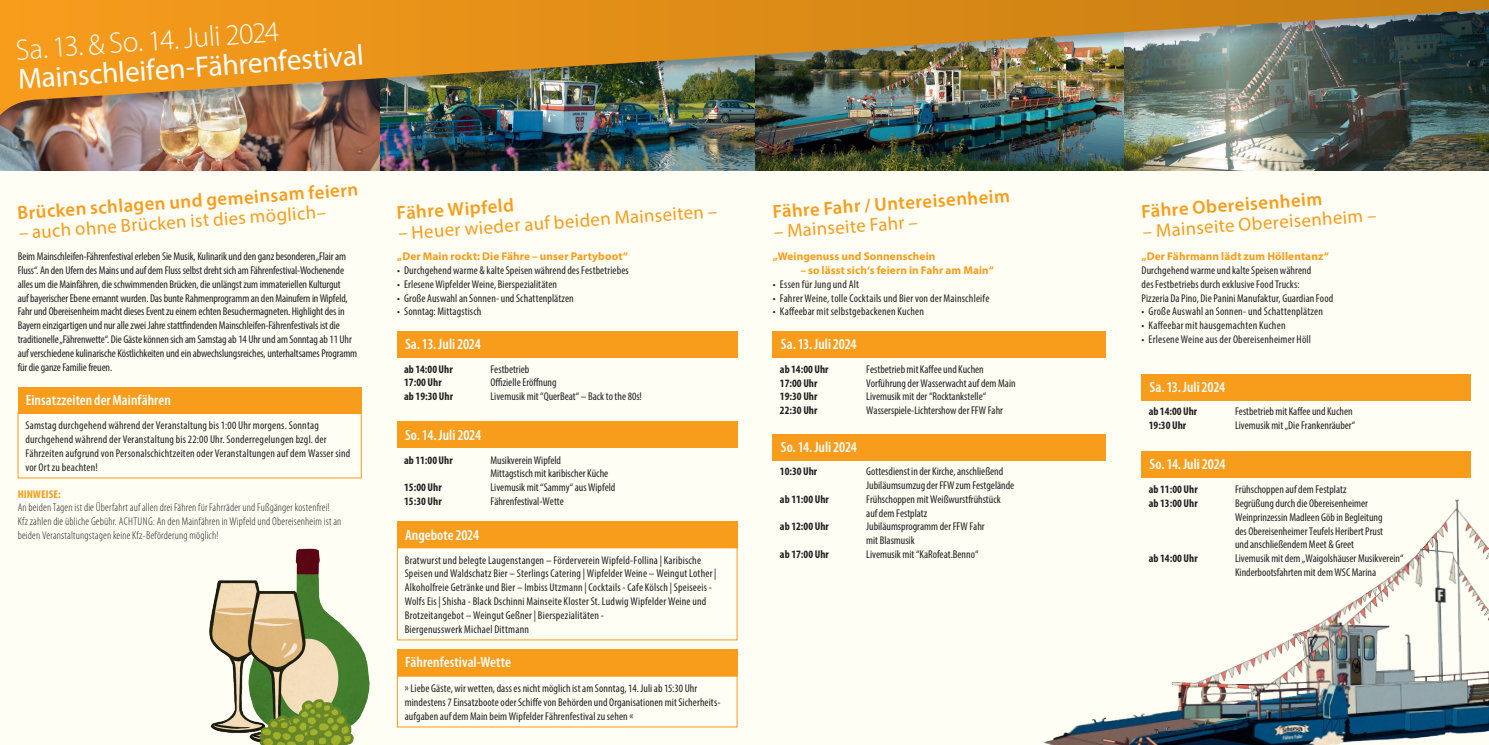
<style>
.page{position:relative;width:1489px;height:745px;background:#fff}
.page>*{position:absolute;margin:0;border:0;box-sizing:border-box;transform-origin:0 0}
.t1{font:29.38px "Myriad Pro";color:#fff}
.t2{font:300 29.38px "Myriad Pro";color:#fff}
.t3{font:18.75px "Myriad Pro";color:#f89c1c}
.t4{font:600 18.75px "Myriad Pro";color:#f89c1c}
.t5{font:600 condensed 15px "Myriad Pro";letter-spacing:.005em;color:#fff}
.t6{font:condensed 11.25px/13.8px "Myriad Pro";color:#231f20}
.t7{font:300 condensed 11.25px/13.8px "Myriad Pro";letter-spacing:.015em;color:#231f20}
.t8{font:700 condensed 11.25px "Myriad Pro";color:#231f20}
.t9{font:700 11.25px "Myriad Pro";letter-spacing:.01em;color:#f89c1c}
.t10{font:700 condensed 11.25px "Myriad Pro";color:#f89c1c;scale:1.06 1}
</style>
<div class="page">
<div style="left:0;top:0;width:1488px;height:744px;background:#fffef4"></div>
<img style="left:0;top:162px;width:1488px;height:9px">
<div style="left:0;top:0;width:1488px;height:162px;background:#231f20;opacity:.35"></div>
<img style="left:0;top:0;width:1488px;height:115px">
<div style="left:772px;top:331px;width:334px;height:26px;background:#f89c1c"></div>
<div style="left:18px;top:413px;width:343px;height:65px;border:1px solid #f89c1c"></div>
<div style="left:397px;top:675px;width:340px;height:51px;border:1px solid #f89c1c"></div>
<div style="left:397px;top:547px;width:340px;height:92px;border:1px solid #f89c1c"></div>
<img style="left:209px;top:547px;width:221px;height:197px">
<img style="left:1044px;top:499px;width:444px;height:245px">
<div style="left:772px;top:434px;width:334px;height:26px;background:#f89c1c"></div>
<div style="left:397px;top:331px;width:340px;height:26px;background:#f89c1c"></div>
<div style="left:397px;top:421px;width:340px;height:26px;background:#f89c1c"></div>
<div style="left:397px;top:521px;width:340px;height:26px;background:#f89c1c"></div>
<div style="left:397px;top:649px;width:340px;height:26px;background:#f89c1c"></div>
<div style="left:1141px;top:374px;width:329px;height:26px;background:#f89c1c"></div>
<div style="left:1141px;top:451px;width:329px;height:26px;background:#f89c1c"></div>
<div style="left:18px;top:387px;width:343px;height:26px;background:#f89c1c"></div>
<h1 class="t2" style="left:15px;top:32px;width:265px;rotate:-4deg">Sa. 13. &amp; So. 14. Juli 2024</h1>
<h1 class="t1" style="left:17px;top:61px;width:348px;rotate:-4deg">Mainschleifen-Fährenfestival</h1>
<h2 class="t4" style="left:17px;top:201px;width:343px;rotate:-4deg">Brücken schlagen und gemeinsam feiern</h2>
<h2 class="t3" style="left:18px;top:221px;width:309px;rotate:-4deg">– auch ohne Brücken ist dies möglich–</h2>
<p class="t6" style="left:18px;top:249px;width:341px">Beim Mainschleifen-Fährenfestival erleben Sie Musik, Kulinarik und den ganz besonderen „Flair am Fluss“. An den Ufern des Mains und auf dem Fluss selbst dreht sich am Fährenfestival-Wochenende alles um die Mainfähren, die schwimmenden Brücken, die unlängst zum immateriellen Kulturgut<br>auf bayerischer Ebene ernannt wurden. Das bunte Rahmenprogramm an den Mainufern in Wipfeld, Fahr und Obereisenheim macht dieses Event zu einem echten Besuchermagneten. Highlight des in Bayern einzigartigen und nur alle zwei Jahre stattfindenden Mainschleifen-Fährenfestivals ist die traditionelle „Fährenwette“. Die Gäste können sich am Samstag ab 14 Uhr und am Sonntag ab 11 Uhr auf verschiedene kulinarische Köstlichkeiten und ein abwechslungsreiches, unterhaltsames Programm für die ganze Familie freuen.</p>
<h3 class="t5" style="left:26px;top:390px;width:147px">Einsatzzeiten der Mainfähren</h3>
<p class="t6" style="left:25px;top:418px;width:326px">Samstag durchgehend während der Veranstaltung bis 1:00 Uhr morgens. Sonntag durchgehend während der Veranstaltung bis 22:00 Uhr. Sonderregelungen bzgl. der Fährzeiten aufgrund von Personalschichtzeiten oder Veranstaltungen auf dem Wasser sind vor Ort zu beachten!</p>
<p class="t10" style="left:18px;top:486px;width:42px">HINWEISE:</p>
<p class="t7" style="left:18px;top:500px;width:325px">An beiden Tagen ist die Überfahrt auf allen drei Fähren für Fahrräder und Fußgänger kostenfrei!<br>Kfz zahlen die übliche Gebühr. ACHTUNG: An den Mainfähren in Wipfeld und Obereisenheim ist an beiden Veranstaltungstagen keine Kfz-Beförderung möglich!</p>
<h2 class="t4" style="left:396px;top:201px;width:119px;rotate:-4deg">Fähre Wipfeld</h2>
<h2 class="t3" style="left:397px;top:221px;width:321px;rotate:-4deg">– Heuer wieder auf beiden Mainseiten –</h2>
<p class="t9" style="left:397px;top:249px;width:232px">„Der Main rockt: Die Fähre – unser Partyboot“</p>
<p class="t6" style="left:397px;top:263px;width:233px">• Durchgehend warme &amp; kalte Speisen während des Festbetriebes</p>
<p class="t6" style="left:397px;top:277px;width:161px">• Erlesene Wipfelder Weine, Bierspezialitäten</p>
<p class="t6" style="left:397px;top:291px;width:178px">• Große Auswahl an Sonnen- und Schattenplätzen</p>
<p class="t6" style="left:397px;top:304px;width:86px">• Sonntag: Mittagstisch</p>
<h3 class="t5" style="left:405px;top:334px;width:77px">Sa. 13. Juli 2024</h3>
<p class="t8" style="left:404px;top:361px;width:50px">ab 14:00 Uhr</p>
<p class="t6" style="left:490px;top:361px;width:40px">Festbetrieb</p>
<p class="t8" style="left:404px;top:375px;width:39px">17:00 Uhr</p>
<p class="t6" style="left:490px;top:375px;width:68px">Offizielle Eröffnung</p>
<p class="t8" style="left:404px;top:389px;width:50px">ab 19:30 Uhr</p>
<p class="t6" style="left:490px;top:389px;width:153px">Livemusik mit “QuerBeat“ – Back to the 80s!</p>
<h3 class="t5" style="left:405px;top:425px;width:77px">So. 14. Juli 2024</h3>
<p class="t8" style="left:404px;top:452px;width:50px">ab 11:00 Uhr</p>
<p class="t6" style="left:490px;top:452px;width:119px">Musikverein Wipfeld<br>Mittagstisch mit karibischer Küche</p>
<p class="t8" style="left:404px;top:480px;width:39px">15:00 Uhr</p>
<p class="t6" style="left:490px;top:480px;width:126px">Livemusik mit “Sammy“ aus Wipfeld</p>
<p class="t8" style="left:404px;top:493px;width:39px">15:30 Uhr</p>
<p class="t6" style="left:490px;top:493px;width:75px">Fährenfestival-Wette</p>
<h3 class="t5" style="left:405px;top:525px;width:76px">Angebote 2024</h3>
<p class="t6" style="left:405px;top:552px;width:313px">Bratwurst und belegte Laugenstangen – Förderverein Wipfeld-Follina | Karibische Speisen und Waldschatz Bier – Sterlings Catering | Wipfelder Weine – Weingut Lother | Alkoholfreie Getränke und Bier – Imbiss Utzmann | Cocktails - Cafe Kölsch | Speiseeis - Wolfs Eis | Shisha - Black Dschinni Mainseite Kloster St. Ludwig Wipfelder Weine und Brotzeitangebot – Weingut Geßner | Bierspezialitäten -<br>Biergenusswerk Michael Dittmann</p>
<h3 class="t5" style="left:405px;top:652px;width:107px">Fährenfestival-Wette</h3>
<p class="t6" style="left:405px;top:680px;width:317px">» Liebe Gäste, wir wetten, dass es nicht möglich ist am Sonntag, 14. Juli ab 15:30 Uhr mindestens 7 Einsatzboote oder Schiffe von Behörden und Organisationen mit Sicherheits&shy;aufgaben auf dem Main beim Wipfelder Fährenfestival zu sehen «</p>
<h2 class="t4" style="left:771px;top:200px;width:239px;rotate:-4deg">Fähre Fahr / Untereisenheim</h2>
<h2 class="t3" style="left:773px;top:220px;width:146px;rotate:-4deg">– Mainseite Fahr –</h2>
<p class="t9" style="left:772px;top:249px;width:164px">„Weingenuss und Sonnenschein</p>
<p class="t9" style="left:800px;top:263px;width:195px">– so lässt sich‘s feiern in Fahr am Main“</p>
<p class="t6" style="left:772px;top:277px;width:88px">• Essen für Jung und Alt</p>
<p class="t6" style="left:772px;top:291px;width:218px">• Fahrer Weine, tolle Cocktails und Bier von der Mainschleife</p>
<p class="t6" style="left:772px;top:304px;width:153px">• Kaffeebar mit selbstgebackenen Kuchen</p>
<h3 class="t5" style="left:780px;top:334px;width:77px">Sa. 13. Juli 2024</h3>
<p class="t8" style="left:780px;top:362px;width:50px">ab 14:00 Uhr</p>
<p class="t6" style="left:866px;top:362px;width:119px">Festbetrieb mit Kaffee und Kuchen</p>
<p class="t8" style="left:780px;top:375px;width:39px">17:00 Uhr</p>
<p class="t6" style="left:866px;top:375px;width:151px">Vorführung der Wasserwacht auf dem Main</p>
<p class="t8" style="left:780px;top:389px;width:39px">19:30 Uhr</p>
<p class="t6" style="left:866px;top:389px;width:122px">Livemusik mit der “Rocktankstelle“</p>
<p class="t8" style="left:780px;top:403px;width:39px">22:30 Uhr</p>
<p class="t6" style="left:866px;top:403px;width:138px">Wasserspiele-Lichtershow der FFW Fahr</p>
<h3 class="t5" style="left:780px;top:437px;width:77px">So. 14. Juli 2024</h3>
<p class="t8" style="left:780px;top:464px;width:39px">10:30 Uhr</p>
<p class="t6" style="left:866px;top:464px;width:150px">Gottesdienst in der Kirche, anschließend<br>Jubiläumsumzug der FFW zum Festgelände</p>
<p class="t8" style="left:780px;top:492px;width:50px">ab 11:00 Uhr</p>
<p class="t6" style="left:866px;top:492px;width:136px">Frühschoppen mit Weißwurstfrühstück auf dem Festplatz</p>
<p class="t8" style="left:780px;top:519px;width:50px">ab 12:00 Uhr</p>
<p class="t6" style="left:866px;top:519px;width:120px">Jubiläumsprogramm der FFW Fahr mit Blasmusik</p>
<p class="t8" style="left:780px;top:547px;width:50px">ab 17:00 Uhr</p>
<p class="t6" style="left:866px;top:547px;width:114px">Livemusik mit “KaRofeat.Benno“</p>
<h2 class="t4" style="left:1140px;top:199px;width:183px;rotate:-4deg">Fähre Obereisenheim</h2>
<h2 class="t3" style="left:1141px;top:220px;width:236px;rotate:-4deg">– Mainseite Obereisenheim –</h2>
<p class="t9" style="left:1141px;top:249px;width:189px">„Der Fährmann lädt zum Höllentanz“</p>
<p class="t6" style="left:1141px;top:263px;width:193px">Durchgehend warme und kalte Speisen während<br>des Festbetriebs durch exklusive Food Trucks:<br>Pizzeria Da Pino, Die Panini Manufaktur, Guardian Food</p>
<p class="t6" style="left:1141px;top:304px;width:183px">• Große Auswahl an Sonnen- und Schattenplätzen</p>
<p class="t6" style="left:1141px;top:318px;width:145px">• Kaffeebar mit hausgemachten Kuchen</p>
<p class="t6" style="left:1141px;top:332px;width:171px">• Erlesene Weine aus der Obereisenheimer Höll</p>
<h3 class="t5" style="left:1149px;top:377px;width:77px">Sa. 13. Juli 2024</h3>
<p class="t8" style="left:1148px;top:404px;width:50px">ab 14:00 Uhr</p>
<p class="t6" style="left:1234px;top:404px;width:119px">Festbetrieb mit Kaffee und Kuchen</p>
<p class="t8" style="left:1148px;top:418px;width:39px">19:30 Uhr</p>
<p class="t6" style="left:1234px;top:418px;width:122px">Livemusik mit „Die Frankenräuber“</p>
<h3 class="t5" style="left:1149px;top:455px;width:77px">So. 14. Juli 2024</h3>
<p class="t8" style="left:1148px;top:482px;width:50px">ab 11:00 Uhr</p>
<p class="t6" style="left:1234px;top:482px;width:113px">Frühschoppen auf dem Festplatz</p>
<p class="t8" style="left:1148px;top:496px;width:50px">ab 13:00 Uhr</p>
<p class="t6" style="left:1234px;top:496px;width:150px">Begrüßung durch die Obereisenheimer Weinprinzessin Madleen Göb in Begleitung des Obereisenheimer Teufels Heribert Prust und anschließendem Meet &amp; Greet</p>
<p class="t8" style="left:1148px;top:551px;width:50px">ab 14:00 Uhr</p>
<p class="t6" style="left:1234px;top:551px;width:170px">Livemusik mit dem „Waigolshäuser Musikverein“<br>Kinderbootsfahrten mit dem WSC Marina</p>
</div>
